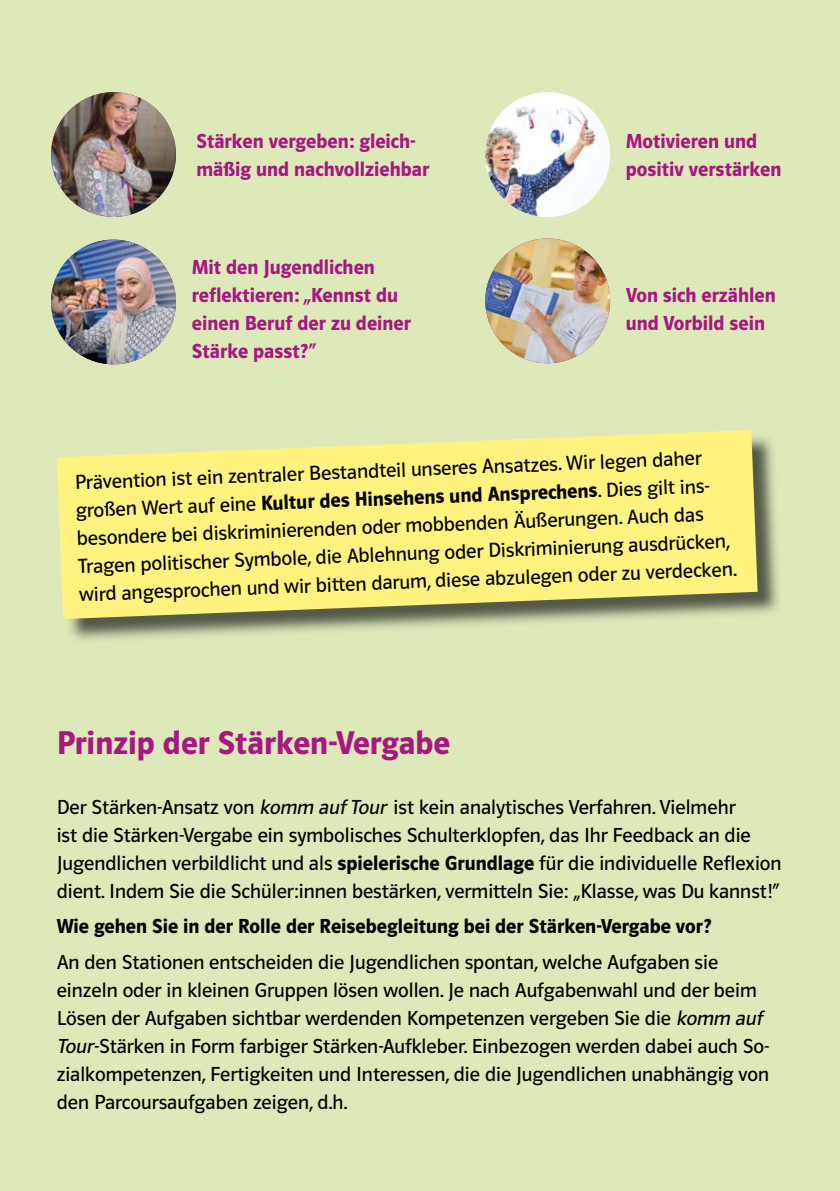
<style>
.page{position:relative;width:840px;height:1191px;background:#fff}
.page>*{position:absolute;margin:0;border:0;box-sizing:border-box;transform-origin:0 0}
.t1{font:600 34px "Polo 22 K";color:#a71681}
.t2{font:21px/28px "Polo 22 K Buch";color:#000}
.t3{font:600 21px/28px "Polo 22 K";color:#a71681}
.t4{font:600 21px "Polo 22 K";color:#000}
.s1{font-family:"Polo 22 K Buch";font-weight:400}
.s2{font-style:italic}
.s3{font-family:"Polo 22 K";font-weight:600}
</style>
<div class="page">
<div style="left:0;top:0;width:839px;height:1191px;background:#dde9b9"></div>
<div style="left:485px;top:92px;width:124px;height:125px;background:#fff;border-radius:50%"></div>
<img style="left:485px;top:101px;width:124px;height:116px">
<img style="left:485px;top:238px;width:124px;height:125px;border-radius:62px">
<img style="left:69px;top:437px;width:710px;height:203px">
<svg style="left:57px;top:430px;width:700px;height:189px;background:#f2e981"></svg>
<img style="left:51px;top:92px;width:125px;height:125px;border-radius:62px">
<img style="left:51px;top:240px;width:125px;height:124px;border-radius:62px">
<p class="t3" style="left:196px;top:127px;width:234px">Stärken vergeben: gleich&shy;mäßig und nachvollziehbar</p>
<p class="t3" style="left:192px;top:253px;width:221px">Mit den Jugendlichen reflektieren: „Kennst du einen Beruf der zu deiner<br>Stärke passt?“</p>
<p class="t3" style="left:625px;top:127px;width:157px">Motivieren und positiv verstärken</p>
<p class="t3" style="left:625px;top:281px;width:151px">Von sich erzählen und Vorbild sein</p>
<p class="t2" style="left:74px;top:467px;width:628px;rotate:-2deg">Prävention ist ein zentraler Bestandteil unseres Ansatzes. Wir legen daher</p>
<p class="t4" style="left:75px;top:498px;width:640px;rotate:-2deg"><span class="s1">großen Wert auf eine</span> Kultur des Hinsehens und Ansprechens<span class="s1">. Dies gilt ins-</span></p>
<p class="t2" style="left:76px;top:523px;width:659px;rotate:-2deg">besondere bei diskriminierenden oder mobbenden Äußerungen. Auch das<br>Tragen politischer Symbole, die Ablehnung oder Diskriminierung ausdrücken, wird angesprochen und wir bitten darum, diese abzulegen oder zu verdecken.</p>
<h1 class="t1" style="left:57px;top:724px;width:395px">Prinzip der Stärken-Vergabe</h1>
<p class="t2" style="left:57px;top:793px;width:726px">Der Stärken-Ansatz von <span class="s2">komm aufTour</span> ist kein analytisches Verfahren. Vielmehr<br>ist die Stärken-Vergabe ein symbolisches Schulterklopfen, das Ihr Feedback an die Jugendlichen verbildlicht und als <span class="s3">spielerische Grundlage</span> für die individuelle Reflexion dient. Indem Sie die Schüler:innen bestärken, vermitteln Sie: „Klasse, was Du kannst!“</p>
<p class="t4" style="left:57px;top:915px;width:655px">Wie gehen Sie in der Rolle der Reisebegleitung bei der Stärken-Vergabe vor?</p>
<p class="t2" style="left:57px;top:947px;width:713px">An den Stationen entscheiden die Jugendlichen spontan, welche Aufgaben sie einzeln oder in kleinen Gruppen lösen wollen. Je nach Aufgabenwahl und der beim Lösen der Aufgaben sichtbar werdenden Kompetenzen vergeben Sie die <span class="s2">komm auf Tour-</span>Stärken in Form farbiger Stärken-Aufkleber. Einbezogen werden dabei auch So&shy;zialkompetenzen, Fertigkeiten und Interessen, die die Jugendlichen unabhängig von den Parcoursaufgaben zeigen, d.h.</p>
</div>
